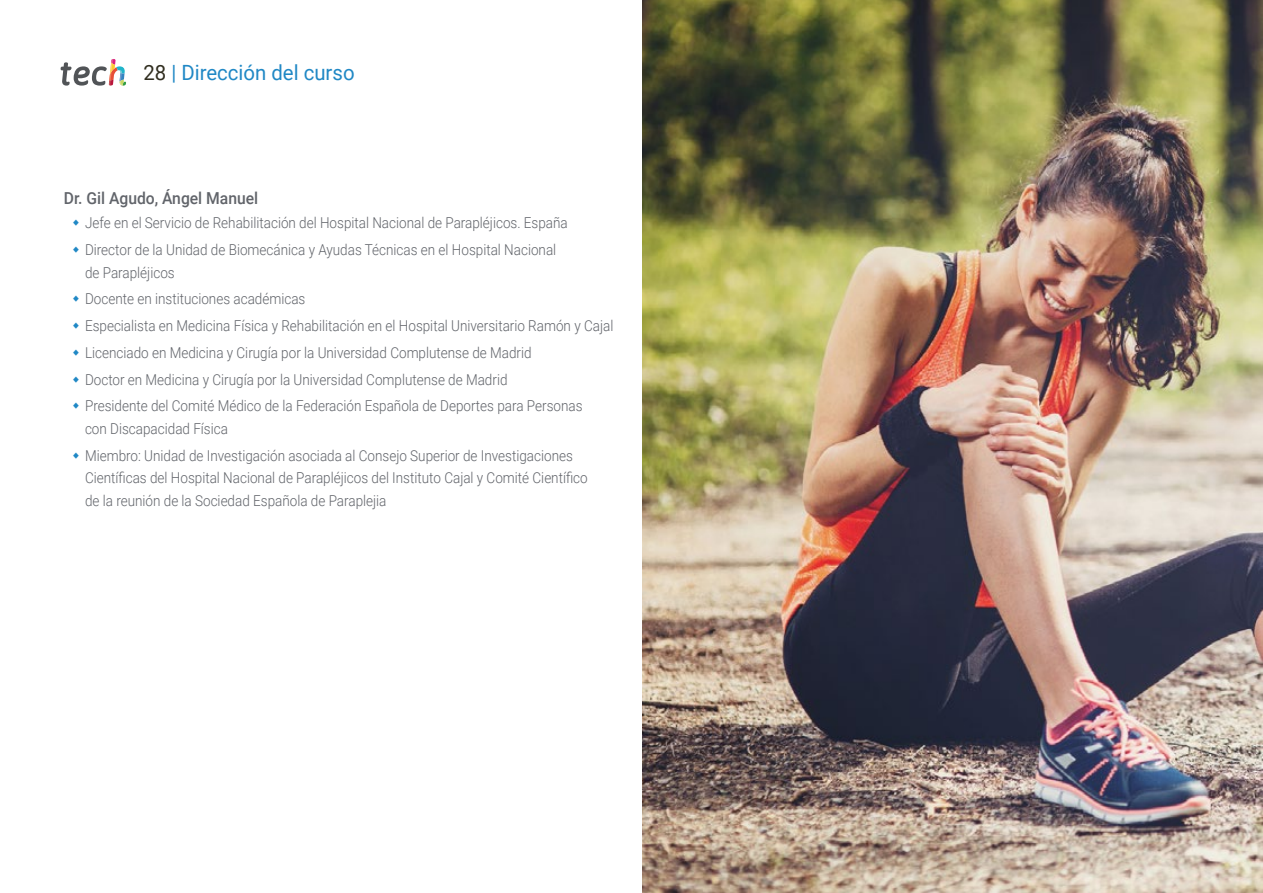
<style>
.page{position:relative;width:1263px;height:893px;background:#fff}
.page>*{position:absolute;margin:0;border:0;box-sizing:border-box;transform-origin:0 0}
.t1{font:21px "Roboto";color:#2088c5}
.t2{font:500 16.5px "Roboto";color:#61646a;scale:.95 1}
.t3{font:300 15px/26.7px "Roboto";color:#61646a;scale:.9 1}
.s1{color:#312e20}
</style>
<div class="page">
<img style="left:642px;top:0;width:621px;height:893px">
<svg style="left:61px;top:59px;width:65px;height:27px"></svg>
<h1 class="t1" style="left:144px;top:57px;width:213px"><span class="s1">28</span> | Dirección del curso</h1>
<p class="t2" style="left:64px;top:186px;width:206px">Dr. Gil Agudo, Ángel Manuel</p>
<p class="t3" style="left:85px;top:209px;width:538px">Jefe en el Servicio de Rehabilitación del Hospital Nacional de Parapléjicos. España<br>Director de la Unidad de Biomecánica y Ayudas Técnicas en el Hospital Nacional</p>
<p class="t3" style="left:85px;top:258px;width:588px">de Parapléjicos<br>Docente en instituciones académicas<br>Especialista en Medicina Física y Rehabilitación en el Hospital Universitario Ramón y Cajal Licenciado en Medicina y Cirugía por la Universidad Complutense de Madrid<br>Doctor en Medicina y Cirugía por la Universidad Complutense de Madrid<br>Presidente del Comité Médico de la Federación Española de Deportes para Personas</p>
<p class="t3" style="left:85px;top:415px;width:544px">con Discapacidad Física<br>Miembro: Unidad de Investigación asociada al Consejo Superior de Investigaciones</p>
<p class="t3" style="left:85px;top:466px;width:560px;line-height:22.5px">Científicas del Hospital Nacional de Parapléjicos del Instituto Cajal y Comité Científico de la reunión de la Sociedad Española de Paraplejia</p>
</div>
